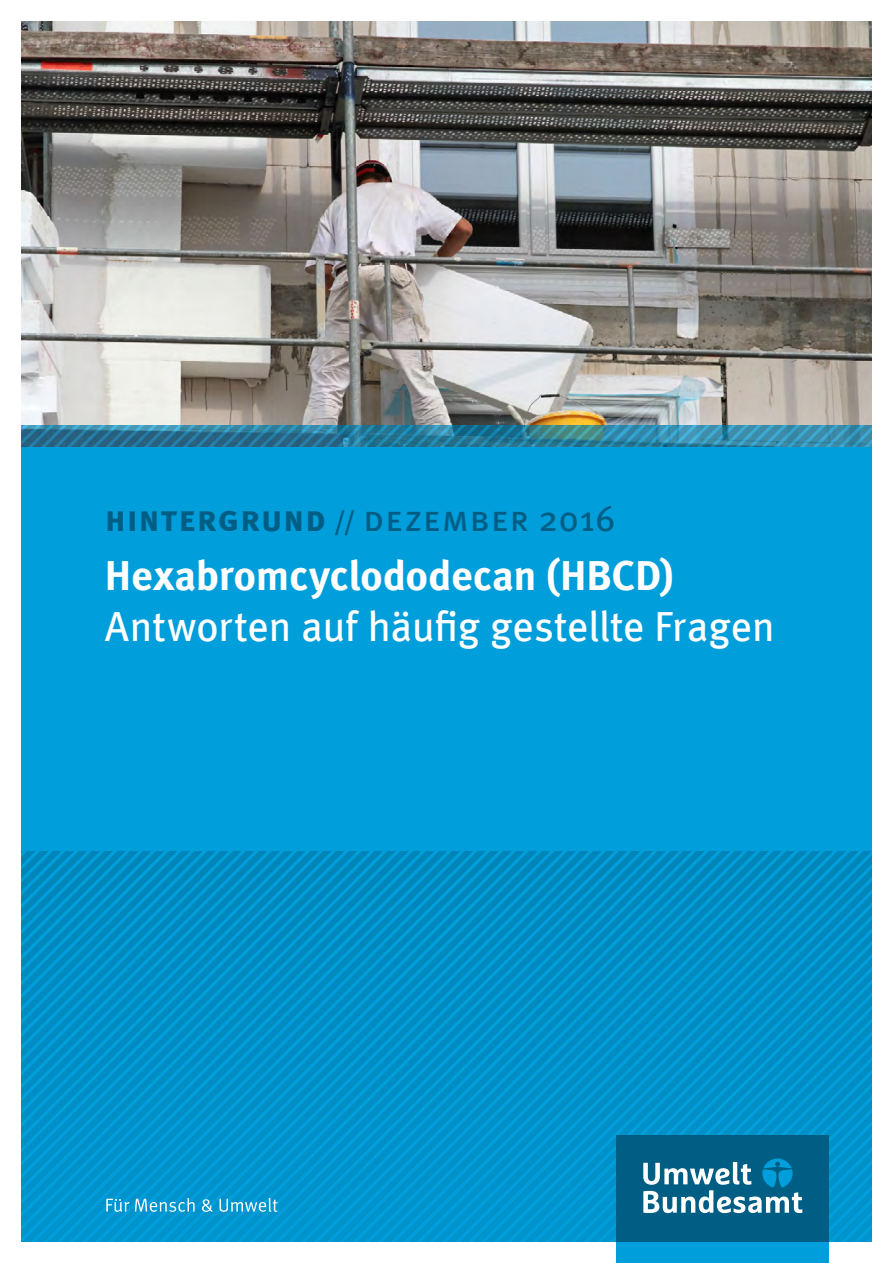
<style>
.page{position:relative;width:893px;height:1263px;background:#fff}
.page>*{position:absolute;margin:0;border:0;box-sizing:border-box;transform-origin:0 0}
.t1{font:42px "Meta Offc";letter-spacing:-.015em;color:#fff}
.t2{font:700 42px "Meta Offc";letter-spacing:-.01em;color:#fff}
.t3{font:36px "Meta Sc Offc";letter-spacing:.015em;color:#005e85}
.s1{font-weight:700}
.s2{font-weight:700;font-size:27px}
</style>
<div class="page">
<img style="left:21px;top:21px;width:851px;height:404px">
<svg style="left:283px;top:850px;width:13px;height:392px;background:#0092ca"></svg>
<svg style="left:296px;top:850px;width:13px;height:392px;background:#0092ca"></svg>
<svg style="left:309px;top:850px;width:13px;height:392px;background:#0092ca"></svg>
<svg style="left:322px;top:850px;width:13px;height:392px;background:#0092ca"></svg>
<svg style="left:335px;top:850px;width:13px;height:392px;background:#0092ca"></svg>
<svg style="left:348px;top:850px;width:13px;height:392px;background:#0092ca"></svg>
<svg style="left:361px;top:850px;width:12px;height:392px;background:#0092ca"></svg>
<svg style="left:373px;top:850px;width:13px;height:392px;background:#0092ca"></svg>
<svg style="left:386px;top:850px;width:13px;height:392px;background:#0092ca"></svg>
<svg style="left:399px;top:850px;width:13px;height:392px;background:#0092ca"></svg>
<svg style="left:412px;top:850px;width:13px;height:392px;background:#0092ca"></svg>
<svg style="left:425px;top:850px;width:13px;height:392px;background:#0092ca"></svg>
<svg style="left:438px;top:850px;width:13px;height:392px;background:#0092ca"></svg>
<svg style="left:451px;top:850px;width:12px;height:392px;background:#0092ca"></svg>
<svg style="left:463px;top:850px;width:13px;height:392px;background:#0092ca"></svg>
<svg style="left:476px;top:850px;width:13px;height:392px;background:#0092ca"></svg>
<svg style="left:489px;top:850px;width:13px;height:392px;background:#0092ca"></svg>
<svg style="left:502px;top:850px;width:13px;height:392px;background:#0092ca"></svg>
<svg style="left:515px;top:850px;width:13px;height:392px;background:#0092ca"></svg>
<svg style="left:528px;top:850px;width:13px;height:392px;background:#0092ca"></svg>
<svg style="left:541px;top:850px;width:13px;height:392px;background:#0092ca"></svg>
<svg style="left:554px;top:850px;width:12px;height:392px;background:#0092ca"></svg>
<svg style="left:566px;top:850px;width:13px;height:392px;background:#0092ca"></svg>
<svg style="left:579px;top:850px;width:13px;height:392px;background:#0092ca"></svg>
<svg style="left:592px;top:850px;width:13px;height:392px;background:#0092ca"></svg>
<svg style="left:605px;top:850px;width:13px;height:392px;background:#0090c8"></svg>
<svg style="left:618px;top:850px;width:13px;height:285px;background:#0090c8"></svg>
<svg style="left:631px;top:850px;width:13px;height:285px;background:#0090c8"></svg>
<svg style="left:644px;top:850px;width:12px;height:285px;background:#0090c8"></svg>
<svg style="left:656px;top:850px;width:13px;height:285px;background:#0090c8"></svg>
<svg style="left:669px;top:850px;width:13px;height:285px;background:#0090c8"></svg>
<svg style="left:682px;top:850px;width:13px;height:285px;background:#0090c8"></svg>
<svg style="left:695px;top:850px;width:13px;height:285px;background:#0090c8"></svg>
<svg style="left:708px;top:850px;width:164px;height:392px;background:#0091c9"></svg>
<svg style="left:21px;top:425px;width:851px;height:21px;background:#2e80a0"></svg>
<svg style="left:21px;top:850px;width:257px;height:392px;background:#0192ca"></svg>
<div style="left:21px;top:446px;width:851px;height:404px;background:#009edb"></div>
<div style="left:617px;top:1242px;width:212px;height:21px;background:#009edb"></div>
<div style="left:617px;top:1135px;width:212px;height:107px;background:#005e85"></div>
<svg style="left:643px;top:1158px;width:159px;height:55px"></svg>
<p class="t3" style="left:105px;top:497px;width:512px"><span class="s1">hintergrund</span> <span class="s2">//</span> dezember 2016</p>
<p class="t2" style="left:105px;top:551px;width:570px">Hexabromcyclododecan (HBCD)</p>
<p class="t1" style="left:105px;top:602px;width:671px">Antworten auf häufig gestellte Fragen</p>
</div>
